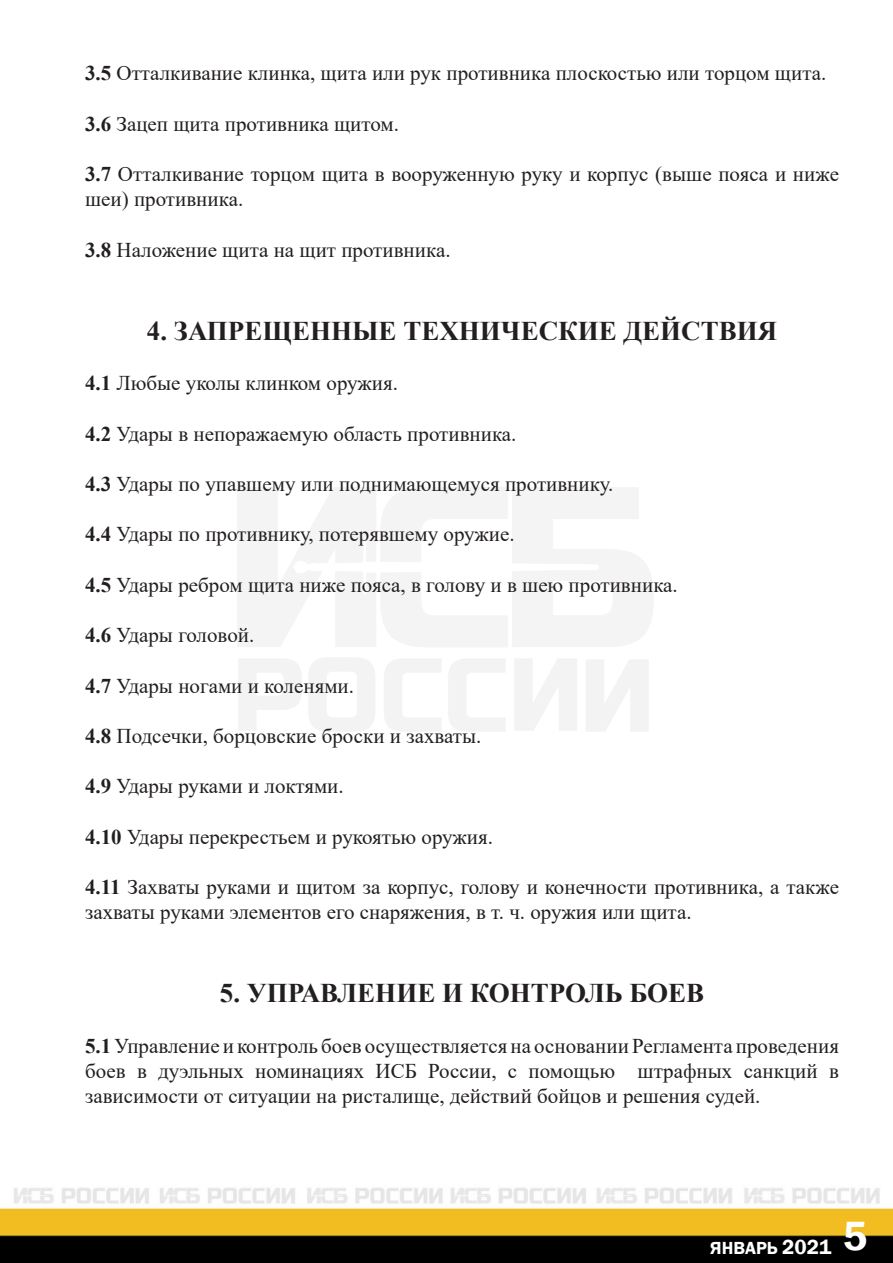
<style>
.page{position:relative;width:893px;height:1263px;background:#fff}
.page>*{position:absolute;margin:0;border:0;box-sizing:border-box;transform-origin:0 0}
.t1{font:700 27px "Times New Roman";color:#231f20}
.t2{font:21px/25.2px "Times New Roman";color:#231f20}
.t3{font:600 18px "Franklin Gothic";color:#fff}
.s1{font-weight:700}
.s2{font-size:21px}
</style>
<div class="page">
<img style="left:0;top:1187px;width:893px;height:76px">
<p class="t2" style="left:85px;top:60px;width:743px"><span class="s1">3.5</span> Отталкивание клинка, щита или рук противника плоскостью или торцом щита.</p>
<p class="t2" style="left:85px;top:111px;width:315px"><span class="s1">3.6</span> Зацеп щита противника щитом.</p>
<p class="t2" style="left:85px;top:161px;width:755px"><span class="s1">3.7</span> Отталкивание торцом щита в вооруженную руку и корпус (выше пояса и ниже шеи) противника.</p>
<p class="t2" style="left:85px;top:237px;width:367px"><span class="s1">3.8</span> Наложение щита на щит противника.</p>
<p class="t1" style="left:147px;top:311px;width:632px">4. ЗАПРЕЩЕННЫЕ ТЕХНИЧЕСКИЕ ДЕЙСТВИЯ</p>
<p class="t2" style="left:85px;top:370px;width:315px"><span class="s1">4.1</span> Любые уколы клинком оружия.</p>
<p class="t2" style="left:85px;top:420px;width:433px"><span class="s1">4.2</span> Удары в непоражаемую область противника.</p>
<p class="t2" style="left:85px;top:471px;width:530px"><span class="s1">4.3</span> Удары по упавшему или поднимающемуся противнику.</p>
<p class="t2" style="left:85px;top:521px;width:431px"><span class="s1">4.4</span> Удары по противнику, потерявшему оружие.</p>
<p class="t2" style="left:85px;top:571px;width:594px"><span class="s1">4.5</span> Удары ребром щита ниже пояса, в голову и в шею противника.</p>
<p class="t2" style="left:85px;top:622px;width:171px"><span class="s1">4.6</span> Удары головой.</p>
<p class="t2" style="left:85px;top:672px;width:271px"><span class="s1">4.7</span> Удары ногами и коленями.</p>
<p class="t2" style="left:85px;top:723px;width:398px"><span class="s1">4.8</span> Подсечки, борцовские броски и захваты.</p>
<p class="t2" style="left:85px;top:773px;width:260px"><span class="s1">4.9</span> Удары руками и локтями.</p>
<p class="t2" style="left:85px;top:823px;width:410px"><span class="s1">4.10</span> Удары перекрестьем и рукоятью оружия.</p>
<p class="t2" style="left:85px;top:874px;width:755px"><span class="s1">4.11</span> Захваты руками и щитом за корпус, голову и конечности противника, а также захваты руками элементов его снаряжения, в т. ч. оружия или щита.</p>
<p class="t1" style="left:220px;top:974px;width:486px">5. УПРАВЛЕНИЕ И КОНТРОЛЬ БОЕВ</p>
<p class="t2" style="left:85px;top:1032px;width:755px;text-align:justify"><span class="s1">5.1</span> Управление и контроль боев осуществляется на основании Регламента проведения боев в дуэльных номинациях ИСБ России, с помощью штрафных санкций в зависимости от ситуации на ристалище, действий бойцов и решения судей.</p>
<p class="t3" style="left:710px;top:1237px;width:159px">ЯНВАРЬ <span class="s2">2021</span> <sup>5</sup></p>
</div>
